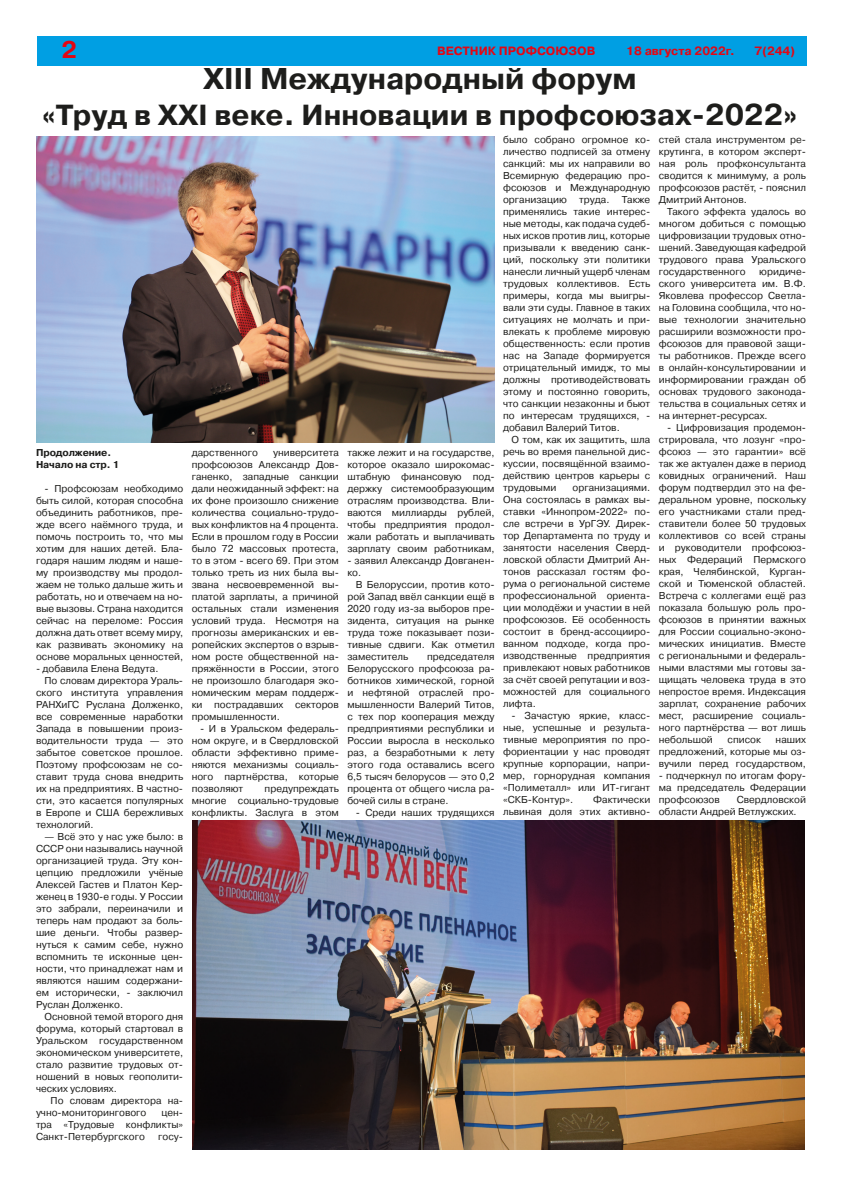
<style>
.page{position:relative;width:842px;height:1191px;background:#fff}
.page>*{position:absolute;margin:0;border:0;box-sizing:border-box;transform-origin:0 0}
.t1{font:700 30px "Pragmatica C";color:#1d1d1b}
.t2{font:700 29px "Pragmatica C";color:#1d1d1b}
.t3{font:700 24px "Pragmatica C";color:#e30614}
.t4{font:700 12px "Pragmatica C";color:#e30614}
.t5{font:10px/12px "Pragmatica C";color:#1d1d1b;text-align:justify}
.t6{font:700 10px/12px "Pragmatica C";letter-spacing:-.01em;color:#1d1d1b}
.s1{font-size:30px}
</style>
<div class="page">
<div style="left:37px;top:36px;width:769px;height:30px;background:#009fe3"></div>
<img style="left:36px;top:137px;width:459px;height:306px">
<img style="left:193px;top:820px;width:612px;height:329px">
<h3 class="t3" style="left:61px;top:36px;width:17px">2</h3>
<p class="t4" style="left:437px;top:44px;width:160px">ВЕСТНИК ПРОФСОЮЗОВ</p>
<p class="t4" style="left:626px;top:44px;width:110px">18 августа 2022г.</p>
<p class="t4" style="left:754px;top:44px;width:42px">7(244)</p>
<h1 class="t1" style="left:203px;top:62px;width:435px">XIII Международный форум</h1>
<h2 class="t2" style="left:42px;top:99px;width:756px">«Труд в XXI веке. Инновации в профсою<span class="s1">зах-2022»</span></h2>
<p class="t6" style="left:36px;top:447px;width:85px">Продолжение.<br>Начало на стр. 1</p>
<p class="t5" style="left:36px;top:483px;width:149px;text-indent:8px">- Профсоюзам необходимо быть силой, которая способна объединить работников, пре&shy;жде всего наёмного труда, и помочь построить то, что мы хотим для наших детей. Бла&shy;годаря нашим людям и наше&shy;му производству мы продол&shy;жаем не только дальше жить и работать, но и отвечаем на но&shy;вые вызовы. Страна находится сейчас на переломе: Россия должна дать ответ всему миру, как развивать экономику на основе моральных ценностей,</p>
<p class="t5" style="left:36px;top:663px;width:124px">- добавила Елена Ведута.</p>
<p class="t5" style="left:44px;top:675px;width:140px">По словам директора Ураль-</p>
<p class="t5" style="left:36px;top:687px;width:149px">ского института управления</p>
<p class="t5" style="left:36px;top:699px;width:149px">РАНХиГС Руслана Долженко,</p>
<p class="t5" style="left:36px;top:711px;width:149px">все современные наработки</p>
<p class="t5" style="left:36px;top:723px;width:149px">Запада в повышении произ-</p>
<p class="t5" style="left:36px;top:735px;width:149px">водительности труда — это</p>
<p class="t5" style="left:36px;top:747px;width:149px">забытое советское прошлое.</p>
<p class="t5" style="left:36px;top:759px;width:149px">Поэтому профсоюзам не со-</p>
<p class="t5" style="left:36px;top:771px;width:149px">ставит труда снова внедрить</p>
<p class="t5" style="left:36px;top:783px;width:149px">их на предприятиях. В частно-</p>
<p class="t5" style="left:36px;top:795px;width:149px">сти, это касается популярных</p>
<p class="t5" style="left:36px;top:807px;width:149px">в Европе и США бережливых</p>
<p class="t5" style="left:36px;top:819px;width:59px">технологий.</p>
<p class="t5" style="left:36px;top:831px;width:149px;text-indent:8px">— Всё это у нас уже было: в СССР они назывались научной организацией труда. Эту кон&shy;цепцию предложили учёные Алексей Гастев и Платон Кер&shy;женец в 1930-е годы. У России это забрали, переиначили и теперь нам продают за боль&shy;шие деньги. Чтобы развер&shy;нуться к самим себе, нужно вспомнить те исконные цен&shy;ности, что принадлежат нам и являются нашим содержани&shy;ем исторически, - заключил Руслан Долженко.</p>
<p class="t5" style="left:36px;top:1011px;width:149px;text-indent:8px">Основной темой второго дня форума, который стартовал в Уральском государственном экономическом университете, стало развитие трудовых от&shy;ношений в новых геополити&shy;ческих условиях.</p>
<p class="t5" style="left:36px;top:1095px;width:149px;text-indent:15px">По словам директора на&shy;учно-мониторингового</p>
<p class="t5" style="left:36px;top:1107px;width:149px;text-indent:126px">цен&shy;тра «Трудовые конфликты» Санкт-Петербургского</p>
<p class="t5" style="left:158px;top:1131px;width:26px">госу-</p>
<p class="t5" style="left:192px;top:447px;width:68px">дарственного</p>
<p class="t5" style="left:192px;top:447px;width:149px;text-indent:81px">университета профсоюзов Александр Дов&shy;ганенко, западные санкции дали неожиданный эффект: на их фоне произошло снижение количества социально-трудо&shy;вых конфликтов на 4 процента.<br>Если в прошлом году в России было 72 массовых протеста, то в этом - всего 69. При этом только треть из них была вы&shy;звана несвоевременной вы&shy;платой зарплаты, а причиной остальных стали изменения условий труда. Несмотря на прогнозы американских и ев&shy;ропейских экспертов о взрыв&shy;ном росте общественной на&shy;пряжённости в России, этого не произошло благодаря эко&shy;номическим мерам поддерж&shy;ки пострадавших секторов промышленности.</p>
<p class="t5" style="left:192px;top:723px;width:149px;text-indent:8px">- И в Уральском федераль&shy;ном округе, и в Свердловской области эффективно приме&shy;няются механизмы социаль&shy;ного партнёрства, которые позволяют</p>
<p class="t5" style="left:192px;top:783px;width:149px;text-indent:73px">предупреждать многие социально-трудовые конфликты. Заслуга в этом</p>
<p class="t5" style="left:347px;top:447px;width:149px">также лежит и на государстве, которое оказало широкомас&shy;штабную финансовую под&shy;держку системообразующим отраслям производства. Вли&shy;ваются миллиарды рублей, чтобы предприятия продол&shy;жали работать и выплачивать зарплату своим работникам,</p>
<p class="t5" style="left:347px;top:555px;width:149px">- заявил Александр Довганен&shy;ко.</p>
<p class="t5" style="left:347px;top:579px;width:149px;text-indent:8px">В Белоруссии, против кото&shy;рой Запад ввёл санкции ещё в 2020 году из-за выборов пре&shy;зидента, ситуация на рынке труда тоже показывает пози&shy;тивные сдвиги. Как отметил заместитель</p>
<p class="t5" style="left:347px;top:651px;width:149px;text-indent:80px">председателя Белорусского профсоюза ра&shy;ботников химической, горной и нефтяной отраслей про&shy;мышленности Валерий Титов, с тех пор кооперация между предприятиями республики и России выросла в несколько раз, а безработными к лету этого года оставались всего 6,5 тысяч белорусов — это 0,2 процента от общего числа ра&shy;бочей силы в стране.</p>
<p class="t5" style="left:356px;top:807px;width:140px">- Среди наших трудящихся</p>
<p class="t5" style="left:503px;top:133px;width:149px">было собрано огромное ко&shy;личество подписей за отмену санкций: мы их направили во Всемирную федерацию про&shy;фсоюзов и Международную организацию труда. Также применялись такие интерес&shy;ные методы, как подача судеб&shy;ных исков против лиц, которые призывали к введению санк&shy;ций, поскольку эти политики нанесли личный ущерб членам трудовых коллективов. Есть примеры, когда мы выигры&shy;вали эти суды. Главное в таких ситуациях не молчать и при&shy;влекать к проблеме мировую общественность: если против нас на Западе формируется отрицательный имидж, то мы должны противодействовать этому и постоянно говорить, что санкции незаконны и бьют по интересам трудящихся, - добавил Валерий Титов.</p>
<p class="t5" style="left:503px;top:433px;width:149px;text-indent:8px">О том, как их защитить, шла речь во время панельной дис&shy;куссии, посвящённой взаимо&shy;действию центров карьеры с трудовыми</p>
<p class="t5" style="left:503px;top:481px;width:149px;text-indent:69px">организациями.<br>Она состоялась в рамках вы&shy;ставки «Иннопром-2022» по&shy;сле встречи в УрГЭУ. Дирек&shy;тор Департамента по труду и занятости населения Сверд&shy;ловской области Дмитрий Ан&shy;тонов рассказал гостям фо&shy;рума о региональной системе профессиональной ориента&shy;ции молодёжи и участии в ней профсоюзов. Её особенность состоит в бренд-ассоцииро&shy;ванном подходе, когда про&shy;изводственные предприятия привлекают новых работников за счёт своей репутации и воз&shy;можностей для социального лифта.</p>
<p class="t5" style="left:503px;top:709px;width:149px;text-indent:8px">- Зачастую яркие, класс&shy;ные, успешные и результа&shy;тивные мероприятия по про&shy;фориентации у нас проводят крупные корпорации, напри&shy;мер, горнорудная компания «Полиметалл» или ИТ-гигант «СКБ-Контур».</p>
<p class="t5" style="left:503px;top:793px;width:149px;text-align:right">Фактически<br>львиная доля этих активно-</p>
<p class="t5" style="left:659px;top:133px;width:149px">стей стала инструментом ре&shy;крутинга, в котором эксперт&shy;ная роль профконсультанта сводится к минимуму, а роль профсоюзов растёт, - пояснил Дмитрий Антонов.</p>
<p class="t5" style="left:659px;top:205px;width:149px;text-indent:8px">Такого эффекта удалось во многом добиться с помощью цифровизации трудовых отно&shy;шений. Заведующая кафедрой трудового права Уральского государственного</p>
<p class="t5" style="left:659px;top:265px;width:149px;text-indent:100px">юридиче&shy;ского университета им. В.Ф.<br>Яковлева профессор Светла&shy;на Головина сообщила, что но&shy;вые технологии значительно расширили возможности про&shy;фсоюзов для правовой защи&shy;ты работников. Прежде всего в онлайн-консультировании и информировании граждан об основах трудового законода&shy;тельства в социальных сетях и на интернет-ресурсах.</p>
<p class="t5" style="left:659px;top:421px;width:149px;text-indent:8px">- Цифровизация продемон&shy;стрировала, что лозунг «про&shy;фсоюз — это гарантии» всё так же актуален даже в период ковидных ограничений. Наш форум подтвердил это на фе&shy;деральном уровне, поскольку его участниками стали пред&shy;ставители более 50 трудовых коллективов со всей страны и руководители профсоюз&shy;ных Федераций Пермского края, Челябинской, Курган&shy;ской и Тюменской областей.<br>Встреча с коллегами ещё раз показала большую роль про&shy;фсоюзов в принятии важных для России социально-эконо&shy;мических инициатив. Вместе с региональными и федераль&shy;ными властями мы готовы за&shy;щищать человека труда в это непростое время. Индексация зарплат, сохранение рабочих мест, расширение социаль&shy;ного партнёрства — вот лишь небольшой</p>
<p class="t5" style="left:659px;top:733px;width:149px;text-indent:117px">наших предложений, которые мы оз&shy;вучили перед государством,</p>
<p class="t5" style="left:659px;top:769px;width:149px">- подчеркнул по итогам фору&shy;ма председатель Федерации профсоюзов</p>
<p class="t5" style="left:727px;top:733px;width:35px">список</p>
<p class="t5" style="left:659px;top:793px;width:149px;text-indent:78px">Свердловской области Андрей Ветлужских.</p>
</div>
